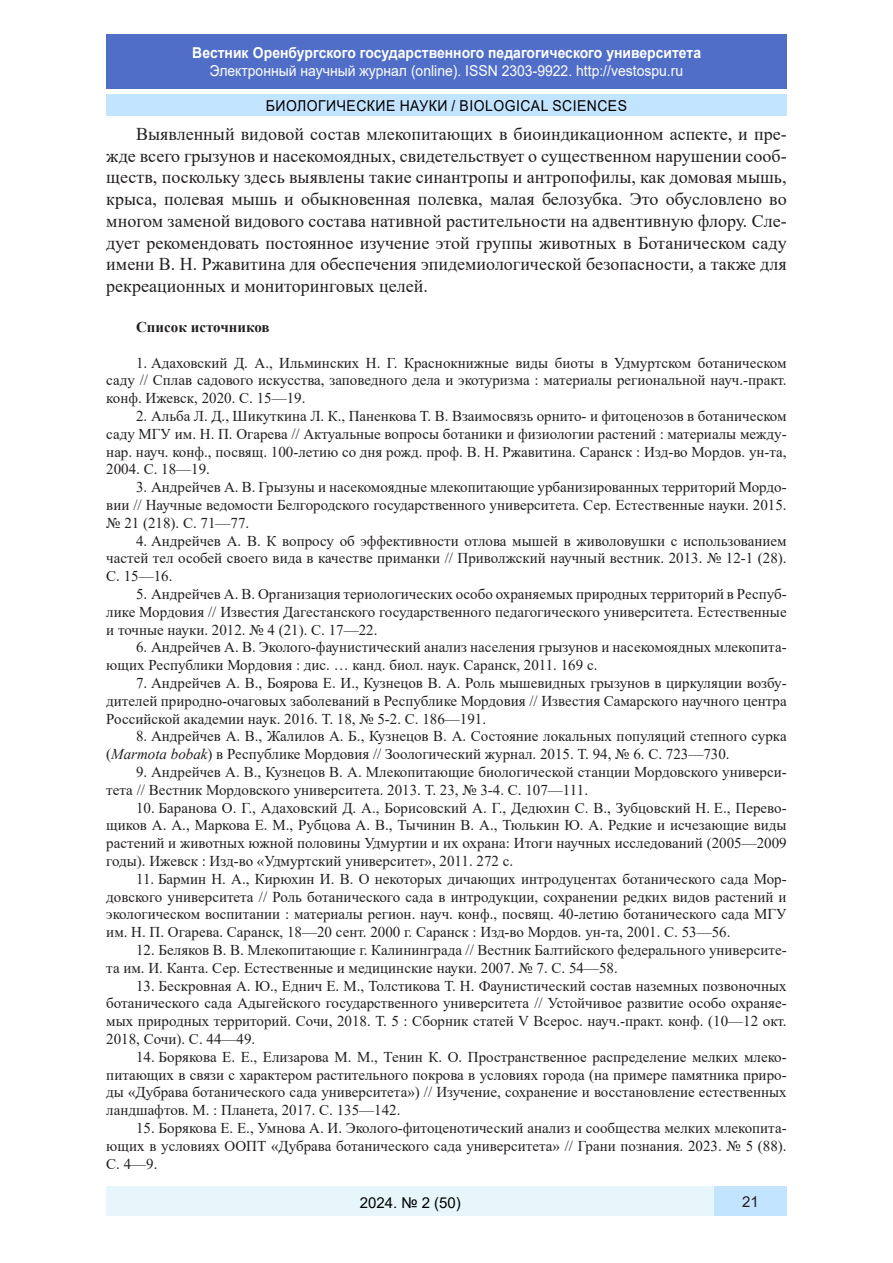
<style>
.page{position:relative;width:893px;height:1263px;background:#fff}
.page>*{position:absolute;margin:0;border:0;box-sizing:border-box;transform-origin:0 0}
.Стиль2{font:18px/21.8px "Times New Roman";color:#231f20;text-align:justify}
.литература{font:15px/17.9px "Times New Roman";color:#231f20;text-align:justify}
.t1{font:15px "Arial";color:#fff;scale:.93 1}
.t2{font:700 15px "Arial";color:#fff;scale:.93 1}
.t3{font:15px "Arial";letter-spacing:.035em;color:#000;scale:.93 1}
.литература-2{font:700 15px "Times New Roman";color:#231f20}
.t4{font:15px "Arial";letter-spacing:.035em;color:#000}
.t5{font:15px "Arial";color:#231f20}
.s1{font-style:italic}
</style>
<div class="page">
<div style="left:106px;top:95px;width:681px;height:21px;background:#c3e4ff"></div>
<div style="left:106px;top:34px;width:681px;height:55px;background:#506ec8"></div>
<div style="left:106px;top:1186px;width:608px;height:30px;background:#e6f6fb"></div>
<div style="left:714px;top:1186px;width:73px;height:30px;background:#c3e4ff"></div>
<p class="t2" style="left:192px;top:42px;width:549px">Вестник Оренбургского государственного педагогического университета</p>
<p class="t1" style="left:210px;top:60px;width:511px">Электронный научный журнал (online). ISSN 2303-9922. http://vestospu.ru</p>
<p class="t3" style="left:266px;top:95px;width:390px">БИОЛОГИЧЕСКИЕ НАУКИ / BIOLOGICAL SCIENCES</p>
<p class="Стиль2" style="left:106px;top:123px;width:682px;text-indent:30px">Выявленный видовой состав млекопитающих в биоиндикационном аспекте, и пре&shy;жде всего грызунов и насекомоядных, свидетельствует о существенном нарушении сооб&shy;ществ, поскольку здесь выявлены такие синантропы и антропофилы, как домовая мышь, крыса, полевая мышь и обыкновенная полевка, малая белозубка. Это обусловлено во многом заменой видового состава нативной растительности на адвентивную флору. Сле&shy;дует рекомендовать постоянное изучение этой группы животных в Ботаническом саду имени В. Н. Ржавитина для обеспечения эпидемиологической безопасности, а также для рекреационных и мониторинговых целей.</p>
<p class="литература-2" style="left:136px;top:316px;width:135px">Список источников</p>
<p class="литература" style="left:106px;top:353px;width:682px;text-indent:30px">1. Адаховский Д. А., Ильминских Н. Г. Краснокнижные виды биоты в Удмуртском ботаническом саду // Сплав садового искусства, заповедного дела и экотуризма : материалы региональной науч.-практ. конф. Ижевск, 2020. С. 15—19.</p>
<p class="литература" style="left:106px;top:407px;width:682px;text-indent:30px">2. Альба Л. Д., Шикуткина Л. К., Паненкова Т. В. Взаимосвязь орнито- и фитоценозов в ботаническом саду МГУ им. Н. П. Огарева // Актуальные вопросы ботаники и физиологии растений : материалы между&shy;нар. науч. конф., посвящ. 100-летию со дня рожд. проф. В. Н. Ржавитина. Саранск : Изд-во Мордов. ун-та, 2004. С. 18—19.</p>
<p class="литература" style="left:106px;top:478px;width:682px;text-indent:30px">3. Андрейчев А. В. Грызуны и насекомоядные млекопитающие урбанизированных территорий Мордо&shy;вии // Научные ведомости Белгородского государственного университета. Сер. Естественные науки. 2015. № 21 (218). С. 71—77.</p>
<p class="литература" style="left:106px;top:531px;width:682px;text-indent:30px">4. Андрейчев А. В. К вопросу об эффективности отлова мышей в живоловушки с использованием частей тел особей своего вида в качестве приманки // Приволжский научный вестник. 2013. № 12-1 (28).<br>С. 15—16.</p>
<p class="литература" style="left:106px;top:585px;width:682px;text-indent:30px">5. Андрейчев А. В. Организация териологических особо охраняемых природных территорий в Респуб&shy;лике Мордовия // Известия Дагестанского государственного педагогического университета. Естественные и точные науки. 2012. № 4 (21). С. 17—22.</p>
<p class="литература" style="left:106px;top:638px;width:682px;text-indent:30px">6. Андрейчев А. В. Эколого-фаунистический анализ населения грызунов и насекомоядных млекопита&shy;ющих Республики Мордовия : дис. … канд. биол. наук. Саранск, 2011. 169 с.</p>
<p class="литература" style="left:106px;top:673px;width:682px;text-indent:30px">7. Андрейчев А. В., Боярова Е. И., Кузнецов В. А. Роль мышевидных грызунов в циркуляции возбу&shy;дителей природно-очаговых заболеваний в Республике Мордовия // Известия Самарского научного центра Российской академии наук. 2016. Т. 18, № 5-2. С. 186—191.</p>
<p class="литература" style="left:106px;top:727px;width:682px;text-indent:30px">8. Андрейчев А. В., Жалилов А. Б., Кузнецов В. А. Состояние локальных популяций степного сурка (<span class="s1">Marmota bobak</span>) в Республике Мордовия // Зоологический журнал. 2015. Т. 94, № 6. С. 723—730.</p>
<p class="литература" style="left:106px;top:762px;width:682px;text-indent:30px">9. Андрейчев А. В., Кузнецов В. А. Млекопитающие биологической станции Мордовского универси&shy;тета // Вестник Мордовского университета. 2013. Т. 23, № 3-4. С. 107—111.</p>
<p class="литература" style="left:106px;top:798px;width:682px;text-indent:30px">10. Баранова О. Г., Адаховский Д. А., Борисовский А. Г., Дедюхин С. В., Зубцовский Н. Е., Перево&shy;щиков А. А., Маркова Е. М., Рубцова А. В., Тычинин В. А., Тюлькин Ю. А. Редкие и исчезающие виды растений и животных южной половины Удмуртии и их охрана: Итоги научных исследований (2005—2009 годы). Ижевск : Изд-во «Удмуртский университет», 2011. 272 с.</p>
<p class="литература" style="left:106px;top:869px;width:682px;text-indent:30px">11. Бармин Н. А., Кирюхин И. В. О некоторых дичающих интродуцентах ботанического сада Мор&shy;довского университета // Роль ботанического сада в интродукции, сохранении редких видов растений и экологическом воспитании : материалы регион. науч. конф., посвящ. 40-летию ботанического сада МГУ им. Н. П. Огарева. Саранск, 18—20 сент. 2000 г. Саранск : Изд-во Мордов. ун-та, 2001. С. 53—56.</p>
<p class="литература" style="left:106px;top:940px;width:682px;text-indent:30px">12. Беляков В. В. Млекопитающие г. Калининграда // Вестник Балтийского федерального университе&shy;та им. И. Канта. Сер. Естественные и медицинские науки. 2007. № 7. С. 54—58.</p>
<p class="литература" style="left:106px;top:976px;width:682px;text-indent:30px">13. Бескровная А. Ю., Еднич Е. М., Толстикова Т. Н. Фаунистический состав наземных позвоночных ботанического сада Адыгейского государственного университета // Устойчивое развитие особо охраняе&shy;мых природных территорий. Сочи, 2018. Т. 5 : Сборник статей V Всерос. науч.-практ. конф. (10—12 окт.<br>2018, Сочи). С. 44—49.</p>
<p class="литература" style="left:106px;top:1047px;width:682px;text-indent:30px">14. Борякова Е. Е., Елизарова М. М., Тенин К. О. Пространственное распределение мелких млеко&shy;питающих в связи с характером растительного покрова в условиях города (на примере памятника приро&shy;ды «Дубрава ботанического сада университета») // Изучение, сохранение и восстановление естественных ландшафтов. М. : Планета, 2017. С. 135—142.</p>
<p class="литература" style="left:106px;top:1119px;width:682px;text-indent:30px">15. Борякова Е. Е., Умнова А. И. Эколого-фитоценотический анализ и сообщества мелких млекопита&shy;ющих в условиях ООПТ «Дубрава ботанического сада университета» // Грани познания. 2023. № 5 (88).<br>С. 4—9.</p>
<p class="t4" style="left:360px;top:1192px;width:103px">2024. № 2 (50)</p>
<p class="t5" style="left:742px;top:1191px;width:18px">21</p>
</div>
